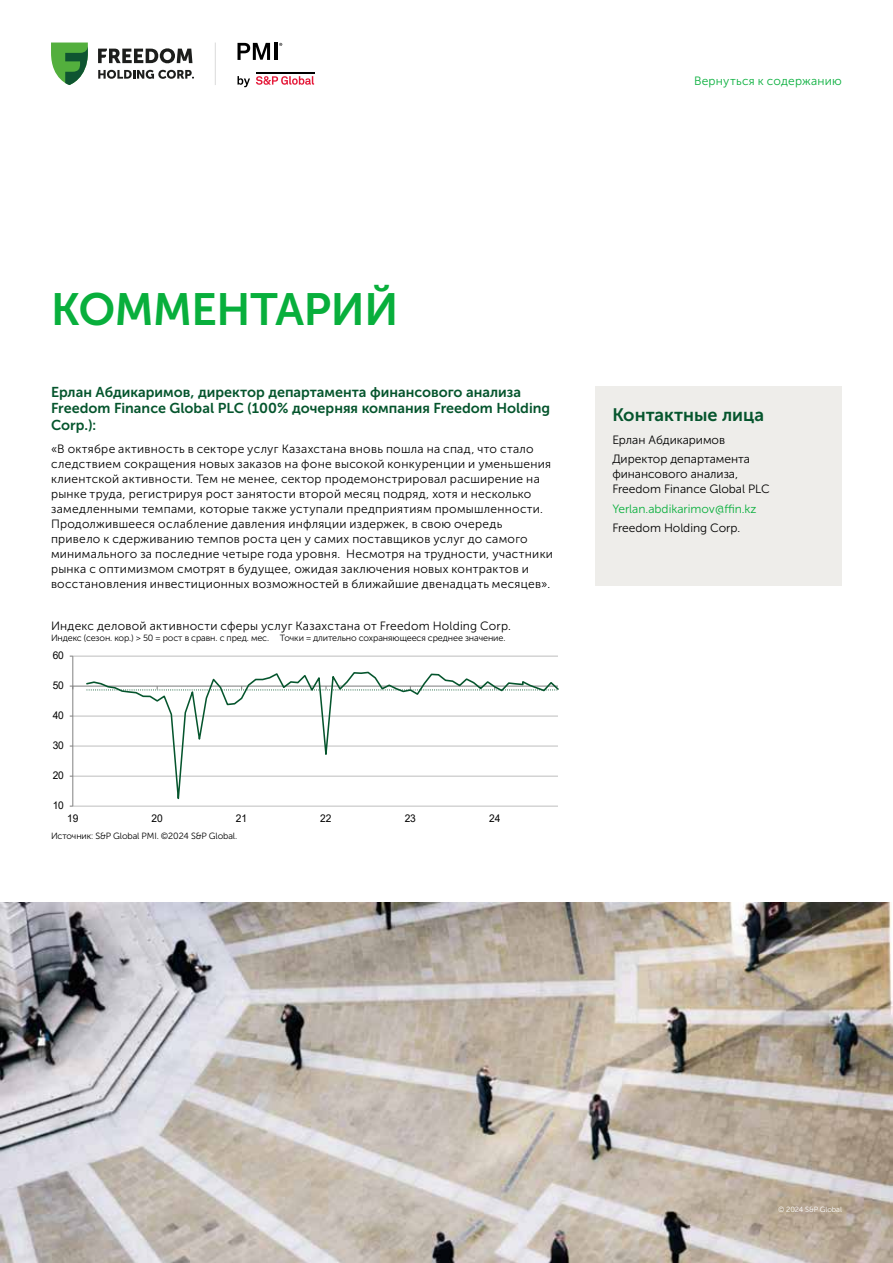
<style>
.page{position:relative;width:893px;height:1263px;background:#fff}
.page>*{position:absolute;margin:0;border:0;box-sizing:border-box;transform-origin:0 0}
.t1{font:45px "Museo Sans Cyrl 700";letter-spacing:-.01em;color:#08af3c}
.t2{font:18px "Museo Sans Cyrl 700";color:#05552d}
.t3{font:14.25px/16.5px "Museo Sans Cyrl 700";color:#05552d}
.t4{font:12px/15px "Museo Sans Cyrl 300";letter-spacing:.02em;color:#000}
.t5{font:12px/19.2px "Museo Sans Cyrl 300";color:#000}
.t6{font:12px "Museo Sans Cyrl 300";letter-spacing:.005em;color:#08af3c}
.t7{font:10.65px "Arial";color:#000;scale:.96 1}
.t8{font:9px "Museo Sans Cyrl 300";letter-spacing:-.01em;color:#000}
.t9{font:7.5px "Museo Sans Cyrl 300";letter-spacing:-.01em;color:#fff}
</style>
<div class="page">
<svg style="left:237px;top:76px;width:13px;height:11px"></svg>
<svg style="left:256px;top:76px;width:58px;height:9px"></svg>
<hr style="left:256px;top:72px;width:58px;height:2px;background:#000">
<svg style="left:237px;top:43px;width:33px;height:17px"></svg>
<hr style="left:274px;top:43px;width:3px;height:17px;background:#000">
<svg style="left:98px;top:48px;width:96px;height:31px"></svg>
<svg style="left:51px;top:43px;width:37px;height:42px"></svg>
<hr style="left:215px;top:43px;width:1px;height:42px;background:#dadada">
<img style="left:0;top:902px;width:893px;height:361px">
<hr style="left:73px;top:806px;width:485px;height:1px;background:#bfbfbf">
<hr style="left:73px;top:776px;width:485px;height:1px;background:#bfbfbf">
<hr style="left:73px;top:746px;width:485px;height:1px;background:#bfbfbf">
<hr style="left:73px;top:716px;width:485px;height:1px;background:#bfbfbf">
<hr style="left:73px;top:656px;width:485px;height:1px;background:#bfbfbf">
<hr style="left:72px;top:656px;width:1px;height:150px;background:#7f7f7f">
<hr style="left:73px;top:686px;width:485px;height:1px;background:#7f7f7f">
<svg style="left:85px;top:671px;width:474px;height:136px"></svg>
<svg style="left:87px;top:686px;width:471px;height:4px"></svg>
<div style="left:595px;top:386px;width:247px;height:200px;background:#eeedea"></div>
<p class="t6" style="left:694px;top:74px;width:149px">Вернуться к содержанию</p>
<h1 class="t1" style="left:51px;top:285px;width:349px">КОММЕНТАРИЙ</h1>
<p class="t3" style="left:51px;top:383px;width:501px">Ерлан Абдикаримов, директор департамента финансового анализа<br>Freedom Finance Global PLC (100% дочерняя компания Freedom Holding<br>Corp.):</p>
<p class="t4" style="left:51px;top:442px;width:503px">«В октябре активность в секторе услуг Казахстана вновь пошла на спад, что стало следствием сокращения новых заказов на фоне высокой конкуренции и уменьшения клиентской активности. Тем не менее, сектор продемонстрировал расширение на рынке труда, регистрируя рост занятости второй месяц подряд, хотя и несколько замедленными темпами, которые также уступали предприятиям промышленности.<br>Продолжившееся ослабление давления инфляции издержек, в свою очередь привело к сдерживанию темпов роста цен у самих поставщиков услуг до самого минимального за последние четыре года уровня. Несмотря на трудности, участники рынка с оптимизмом смотрят в будущее, ожидая заключения новых контрактов и восстановления инвестиционных возможностей в ближайшие двенадцать месяцев».</p>
<p class="t4" style="left:51px;top:618px;width:461px">Индекс деловой активности сферы услуг Казахстана от Freedom Holding Corp.</p>
<p class="t8" style="left:51px;top:633px;width:456px">Индекс (сезон. кор.) &gt; 50 = рост в сравн. с пред. мес. Точки = длительно сохраняющееся среднее значение.</p>
<p class="t7" style="left:53px;top:648px;width:13px">60</p>
<p class="t7" style="left:53px;top:678px;width:13px">50</p>
<p class="t7" style="left:53px;top:708px;width:13px">40</p>
<p class="t7" style="left:53px;top:738px;width:13px">30</p>
<p class="t7" style="left:53px;top:768px;width:13px">20</p>
<p class="t7" style="left:53px;top:798px;width:13px">10</p>
<p class="t7" style="left:67px;top:811px;width:13px">19</p>
<p class="t7" style="left:152px;top:811px;width:13px">20</p>
<p class="t7" style="left:236px;top:811px;width:13px">21</p>
<p class="t7" style="left:320px;top:811px;width:13px">22</p>
<p class="t7" style="left:405px;top:811px;width:13px">23</p>
<p class="t7" style="left:489px;top:811px;width:13px">24</p>
<p class="t8" style="left:51px;top:831px;width:188px">Источник: S&amp;P Global PMI. ©2024 S&amp;P Global.</p>
<h2 class="t2" style="left:612px;top:404px;width:153px">Контактные лица</h2>
<p class="t5" style="left:612px;top:431px;width:139px">Ерлан Абдикаримов<br>Директор департамента</p>
<p class="t5" style="left:612px;top:467px;width:159px;line-height:15px">финансового анализа,<br>Freedom Finance Global PLC</p>
<p class="t6" style="left:612px;top:502px;width:146px">Yerlan.abdikarimov@ffin.kz</p>
<p class="t5" style="left:612px;top:518px;width:130px">Freedom Holding Corp.</p>
<p class="t9" style="left:778px;top:1205px;width:65px">© 2024 S&amp;P Global</p>
</div>
